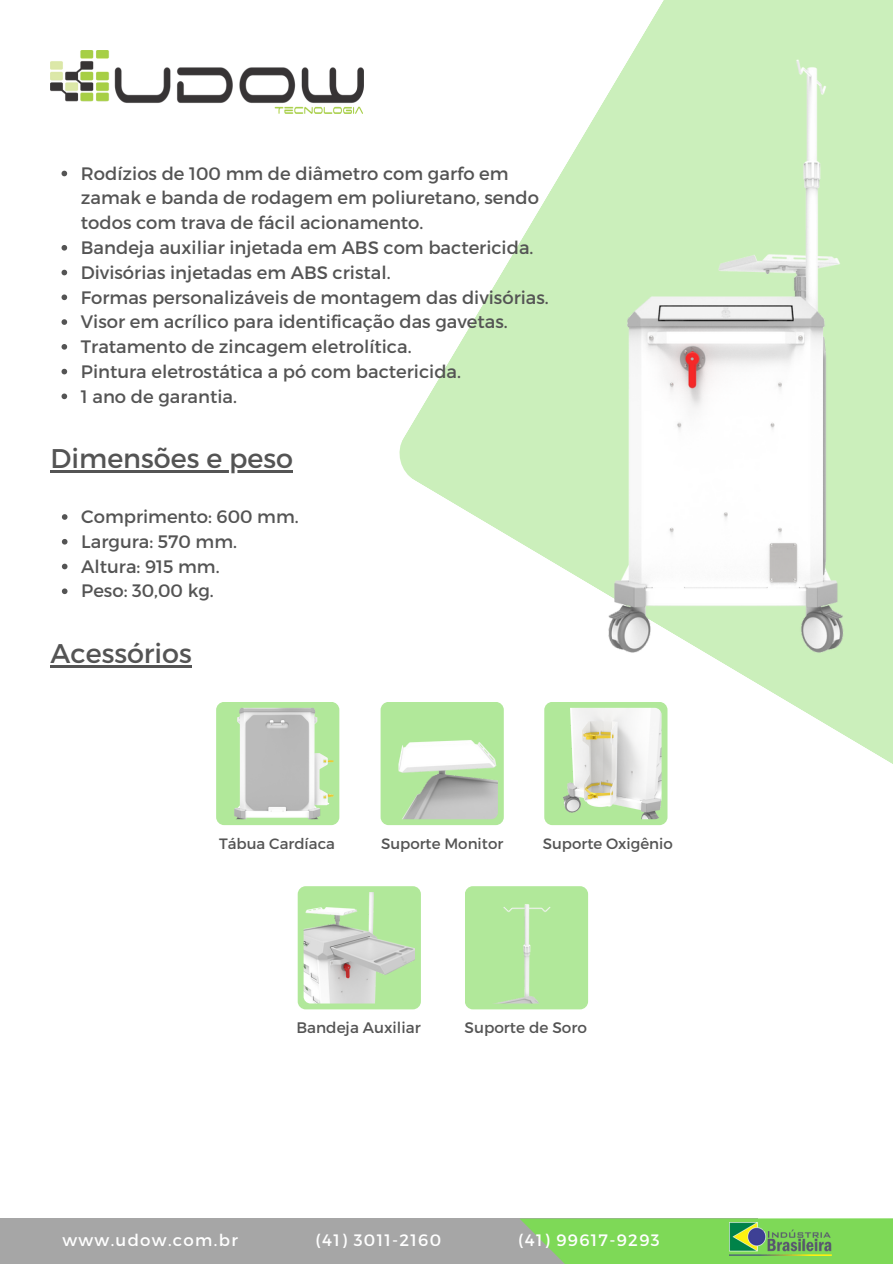
<style>
.page{position:relative;width:893px;height:1264px;background:#fff}
.page>*{position:absolute;margin:0;border:0;box-sizing:border-box;transform-origin:0 0}
.t1{font:27px "Montserrat";color:#545454}
.t2{font:18px/24.8px "Montserrat";color:#545454}
.t3{font:16.5px "Montserrat";letter-spacing:.08em;color:#fff}
.t4{font:15.3px "Montserrat";color:#545454}
.t5{font:15px "Montserrat";color:#545454}
</style>
<div class="page">
<div style="left:0;top:1218px;width:757px;height:45px;background:#a6a6a6"></div>
<svg style="left:520px;top:1218px;width:372px;height:45px;background:#82d45e"></svg>
<img style="left:50px;top:50px;width:147px;height:53px">
<svg style="left:395px;top:0;width:497px;height:826px"></svg>
<img style="left:729px;top:1222px;width:102px;height:33px">
<svg style="left:62px;top:514px;width:5px;height:6px"></svg>
<svg style="left:62px;top:539px;width:5px;height:5px"></svg>
<svg style="left:62px;top:563px;width:5px;height:6px"></svg>
<svg style="left:62px;top:588px;width:5px;height:6px"></svg>
<svg style="left:61px;top:171px;width:6px;height:5px"></svg>
<svg style="left:61px;top:245px;width:6px;height:5px"></svg>
<svg style="left:61px;top:270px;width:6px;height:5px"></svg>
<svg style="left:61px;top:294px;width:6px;height:6px"></svg>
<svg style="left:61px;top:319px;width:6px;height:6px"></svg>
<svg style="left:61px;top:344px;width:6px;height:5px"></svg>
<svg style="left:61px;top:369px;width:6px;height:5px"></svg>
<svg style="left:61px;top:393px;width:6px;height:6px"></svg>
<img style="left:197px;top:25px;width:695px;height:665px">
<hr style="left:51px;top:470px;width:242px;height:2px;background:#545454">
<hr style="left:51px;top:665px;width:141px;height:2px;background:#545454">
<div style="left:216px;top:702px;width:123px;height:123px;background:#b1e89a;border-radius:8px"></div>
<img style="left:222px;top:707px;width:111px;height:112px;border-radius:7px">
<div style="left:380px;top:702px;width:123px;height:123px;background:#b1e89a;border-radius:8px"></div>
<img style="left:386px;top:707px;width:112px;height:112px;border-radius:7px">
<div style="left:544px;top:702px;width:123px;height:123px;background:#b1e89a;border-radius:8px"></div>
<img style="left:550px;top:707px;width:111px;height:112px;border-radius:7px">
<div style="left:298px;top:886px;width:123px;height:123px;background:#b1e89a;border-radius:8px"></div>
<img style="left:303px;top:892px;width:112px;height:111px;border-radius:7px">
<div style="left:465px;top:886px;width:123px;height:123px;background:#b1e89a;border-radius:8px"></div>
<img style="left:470px;top:892px;width:112px;height:111px;border-radius:7px">
<p class="t2" style="left:81px;top:160px;width:459px">Rodízios de 100 mm de diâmetro com garfo em zamak e banda de rodagem em poliuretano, sendo todos com trava de fácil acionamento.</p>
<p class="t2" style="left:81px;top:234px;width:454px">Bandeja auxiliar injetada em ABS com bactericida.</p>
<p class="t2" style="left:81px;top:259px;width:311px">Divisórias injetadas em ABS cristal.</p>
<p class="t2" style="left:81px;top:284px;width:469px">Formas personalizáveis de montagem das divisórias.</p>
<p class="t2" style="left:81px;top:308px;width:428px">Visor em acrílico para identificação das gavetas.</p>
<p class="t2" style="left:81px;top:333px;width:332px">Tratamento de zincagem eletrolítica.</p>
<p class="t2" style="left:81px;top:358px;width:382px">Pintura eletrostática a pó com bactericida.</p>
<p class="t2" style="left:81px;top:383px;width:158px">1 ano de garantia.</p>
<p class="t1" style="left:51px;top:441px;width:244px">Dimensões e peso</p>
<p class="t2" style="left:81px;top:503px;width:219px">Comprimento: 600 mm.</p>
<p class="t2" style="left:81px;top:528px;width:157px">Largura: 570 mm.</p>
<p class="t2" style="left:81px;top:553px;width:140px">Altura: 915 mm.</p>
<p class="t2" style="left:81px;top:577px;width:134px">Peso: 30,00 kg.</p>
<p class="t1" style="left:51px;top:635px;width:143px">Acessórios</p>
<p class="t5" style="left:219px;top:834px;width:117px">Tábua Cardíaca</p>
<p class="t5" style="left:381px;top:834px;width:124px">Suporte Monitor</p>
<p class="t5" style="left:542px;top:834px;width:132px">Suporte Oxigênio</p>
<p class="t4" style="left:296px;top:1018px;width:126px">Bandeja Auxiliar</p>
<p class="t4" style="left:464px;top:1018px;width:124px">Suporte de Soro</p>
<p class="t3" style="left:62px;top:1229px;width:177px">www.udow.com.br</p>
<p class="t3" style="left:315px;top:1228px;width:127px">(41) 3011-2160</p>
<p class="t3" style="left:518px;top:1228px;width:143px">(41) 99617-9293</p>
</div>
